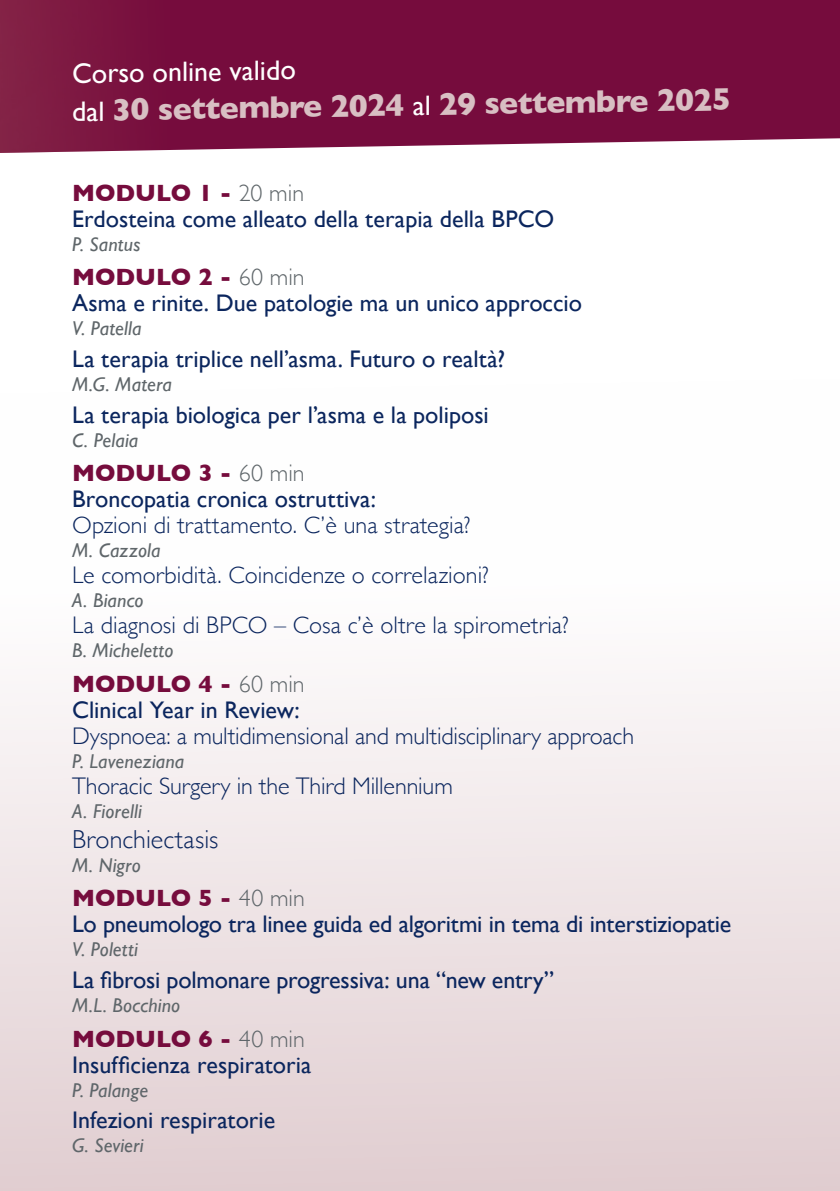
<style>
.page{position:relative;width:840px;height:1191px;background:#fff}
.page>*{position:absolute;margin:0;border:0;box-sizing:border-box;transform-origin:0 0}
.t1{font:700 32px "Gill Sans";color:#d8bfc3}
.t2{font:28px "Gill Sans";color:#fff}
.t3{font:300 26px "Gill Sans";letter-spacing:.005em;color:#0b265e}
.t4{font:24px/26px "Gill Sans";color:#0b265e}
.t5{font:300 24px "Gill Sans";color:#0b265e}
.t6{font:italic 20px "Gill Sans";letter-spacing:.01em;color:#5f666a}
.s1{font-weight:400;font-size:28px;color:#fff}
.s2{font-weight:700;color:#760c3d}
.s3{font-weight:300;color:#5f666a}
</style>
<div class="page">
<div style="left:184px;top:0;width:655px;height:150px;background:#760c3d"></div>
<img style="left:0;top:0;width:184px;height:153px">
<svg style="left:0;top:691px;width:839px;height:500px"></svg>
<p class="t2" style="left:72px;top:57px;width:225px;rotate:-1deg">Corso online valido</p>
<h1 class="t1" style="left:71px;top:85px;width:660px;rotate:-1deg"><span class="s1">dal</span> 30 settembre 2024 <span class="s1">al</span> 29 settembre 2025</h1>
<p class="t4" style="left:72px;top:179px;width:483px"><span class="s2">MODULO 1 -</span> <span class="s3">20 min<br></span>Erdosteina come alleato della terapia della BPCO</p>
<p class="t6" style="left:72px;top:233px;width:70px">P. Santus</p>
<p class="t4" style="left:72px;top:264px;width:511px"><span class="s2">MODULO 2 -</span> <span class="s3">60 min<br></span>Asma e rinite. Due patologie ma un unico approccio</p>
<p class="t6" style="left:72px;top:317px;width:71px">V. Patella</p>
<p class="t4" style="left:72px;top:346px;width:434px">La terapia triplice nell’asma. Futuro o realtà?</p>
<p class="t6" style="left:72px;top:373px;width:101px">M.G. Matera</p>
<p class="t4" style="left:72px;top:401px;width:418px">La terapia biologica per l’asma e la poliposi</p>
<p class="t6" style="left:72px;top:428px;width:68px">C. Pelaia</p>
<p class="t4" style="left:72px;top:460px;width:305px"><span class="s2">MODULO 3 -</span> <span class="s3">60 min<br></span>Broncopatia cronica ostruttiva:</p>
<p class="t5" style="left:72px;top:506px;width:400px">Opzioni di trattamento. C’è una strategia?</p>
<p class="t6" style="left:72px;top:539px;width:90px">M. Cazzola</p>
<p class="t5" style="left:72px;top:556px;width:418px">Le comorbidità. Coincidenze o correlazioni?</p>
<p class="t6" style="left:72px;top:589px;width:73px">A. Bianco</p>
<p class="t5" style="left:72px;top:606px;width:498px">La diagnosi di BPCO – Cosa c’è oltre la spirometria?</p>
<p class="t6" style="left:72px;top:639px;width:103px">B. Micheletto</p>
<p class="t4" style="left:72px;top:670px;width:234px"><span class="s2">MODULO 4 -</span> <span class="s3">60 min<br></span>Clinical Year in Review:</p>
<p class="t5" style="left:72px;top:717px;width:563px">Dyspnoea: a multidimensional and multidisciplinary approach</p>
<p class="t6" style="left:72px;top:749px;width:114px">P. Laveneziana</p>
<p class="t5" style="left:72px;top:767px;width:382px">Thoracic Surgery in the Third Millennium</p>
<p class="t6" style="left:72px;top:799px;width:71px">A. Fiorelli</p>
<p class="t3" style="left:72px;top:819px;width:148px">Bronchiectasis</p>
<p class="t6" style="left:72px;top:853px;width:70px">M. Nigro</p>
<p class="t4" style="left:72px;top:885px;width:660px"><span class="s2">MODULO 5 -</span> <span class="s3">40 min<br></span>Lo pneumologo tra linee guida ed algoritmi in tema di interstiziopatie</p>
<p class="t6" style="left:72px;top:938px;width:67px">V. Poletti</p>
<p class="t4" style="left:72px;top:966px;width:483px">La fibrosi polmonare progressiva: una “new entry”</p>
<p class="t6" style="left:72px;top:994px;width:110px">M.L. Bocchino</p>
<p class="t4" style="left:72px;top:1025px;width:241px"><span class="s2">MODULO 6 -</span> <span class="s3">40 min<br></span>Insufficienza respiratoria</p>
<p class="t6" style="left:72px;top:1078px;width:77px">P. Palange</p>
<p class="t4" style="left:72px;top:1107px;width:204px">Infezioni respiratorie</p>
<p class="t6" style="left:72px;top:1134px;width:73px">G. Sevieri</p>
</div>
